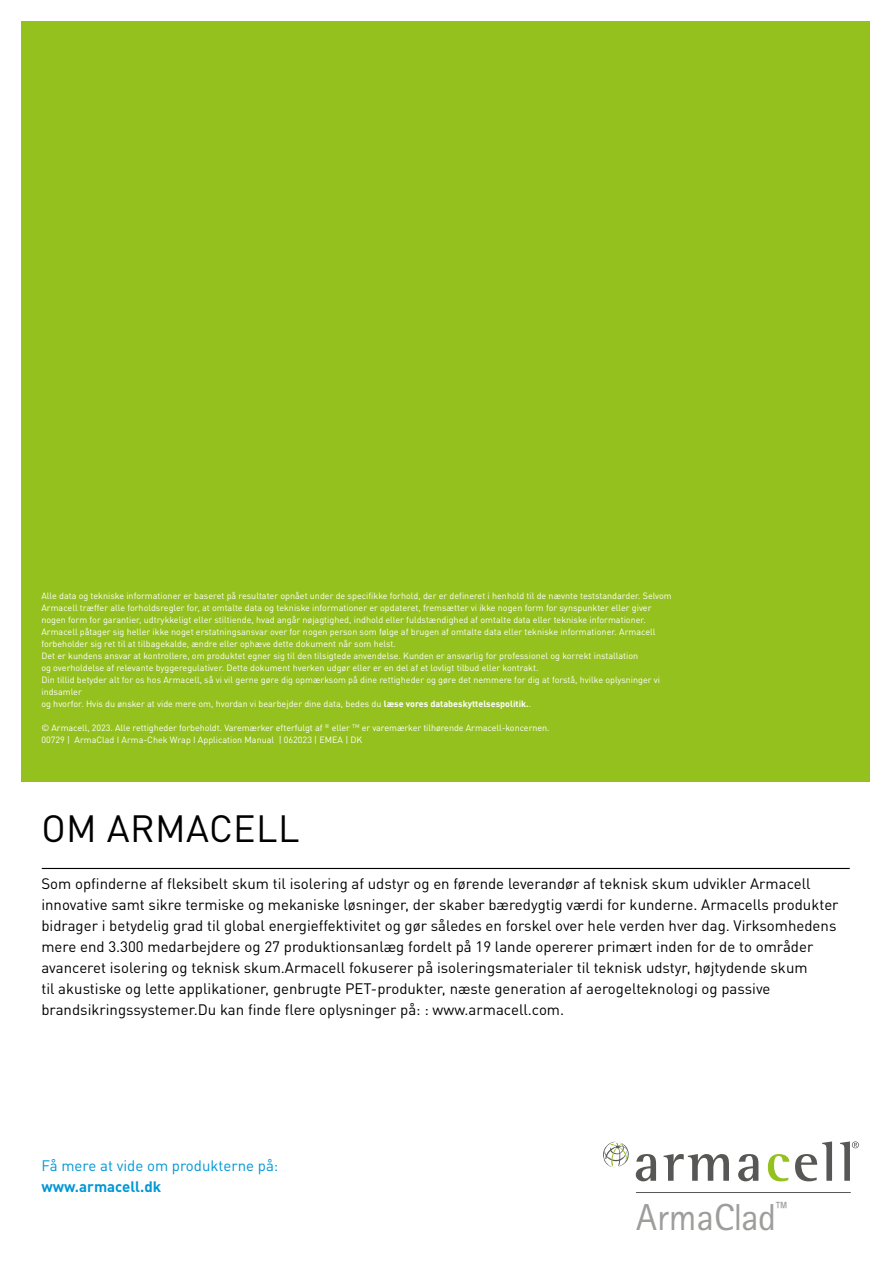
<style>
.page{position:relative;width:893px;height:1263px;background:#fff}
.page>*{position:absolute;margin:0;border:0;box-sizing:border-box;transform-origin:0 0}
.t1{font:37.65px "Rotis Sans Serif Pro";color:#9d9d9c}
.t2{font:37.5px "DIN Pro";letter-spacing:.01em;color:#000}
.t3{font:15px/21px "DIN Pro";color:#000}
.t4{font:15px "DIN Pro";color:#0097d7}
.t5{font:700 15px "DIN Pro";color:#0097d7}
.t6{font:9px/12px "DIN Pro";color:#fff}
.s1{font-weight:700}
</style>
<div class="page">
<div style="left:21px;top:21px;width:849px;height:761px;background:#95c11f"></div>
<svg style="left:636px;top:1154px;width:20px;height:27px"></svg>
<svg style="left:664px;top:1154px;width:65px;height:27px"></svg>
<svg style="left:738px;top:1154px;width:20px;height:27px"></svg>
<svg style="left:768px;top:1154px;width:21px;height:27px"></svg>
<svg style="left:795px;top:1141px;width:37px;height:40px"></svg>
<svg style="left:840px;top:1141px;width:19px;height:40px"></svg>
<svg style="left:603px;top:1141px;width:26px;height:27px"></svg>
<hr style="left:636px;top:1192px;width:215px;height:1px;background:#575756">
<hr style="left:42px;top:868px;width:808px;height:1px;background:#000">
<p class="t6" style="left:41px;top:589px;width:632px">Alle data og tekniske informationer er baseret på resultater opnået under de specifikke forhold, der er defineret i henhold til de nævnte teststandarder. Selvom Armacell træffer alle forholdsregler for, at omtalte data og tekniske informationer er opdateret, fremsætter vi ikke nogen form for synspunkter eller giver nogen form for garantier, udtrykkeligt eller stiltiende, hvad angår nøjagtighed, indhold eller fuldstændighed af omtalte data eller tekniske informationer.<br>Armacell påtager sig heller ikke noget erstatningsansvar over for nogen person som følge af brugen af omtalte data eller tekniske informationer. Armacell forbeholder sig ret til at tilbagekalde, ændre eller ophæve dette dokument når som helst.<br>Det er kundens ansvar at kontrollere, om produktet egner sig til den tilsigtede anvendelse. Kunden er ansvarlig for professionel og korrekt installation<br>og overholdelse af relevante byggeregulativer. Dette dokument hverken udgør eller er en del af et lovligt tilbud eller kontrakt.<br>Din tillid betyder alt for os hos Armacell, så vi vil gerne gøre dig opmærksom på dine rettigheder og gøre det nemmere for dig at forstå, hvilke oplysninger vi indsamler<br>og hvorfor. Hvis du ønsker at vide mere om, hvordan vi bearbejder dine data, bedes du <span class="s1">læse vores databeskyttelsespolitik.</span>.</p>
<p class="t6" style="left:41px;top:721px;width:510px">© Armacell, 2023. Alle rettigheder forbeholdt. Varemærker efterfulgt af <sup>®</sup> eller <sup>TM</sup> er varemærker tilhørende Armacell-koncernen.<br>00729 | ArmaClad I Arma-Chek Wrap I Application Manual | 062023 | EMEA | DK</p>
<h2 class="t2" style="left:41px;top:799px;width:260px">OM ARMACELL</h2>
<p class="t3" style="left:41px;top:871px;width:799px">Som opfinderne af fleksibelt skum til isolering af udstyr og en førende leverandør af teknisk skum udvikler Armacell innovative samt sikre termiske og mekaniske løsninger, der skaber bæredygtig værdi for kunderne. Armacells produkter bidrager i betydelig grad til global energieffektivitet og gør således en forskel over hele verden hver dag. Virksomhedens mere end 3.300 medarbejdere og 27 produktionsanlæg fordelt på 19 lande opererer primært inden for de to områder avanceret isolering og teknisk skum.Armacell fokuserer på isoleringsmaterialer til teknisk udstyr, højtydende skum<br>til akustiske og lette applikationer, genbrugte PET-produkter, næste generation af aerogelteknologi og passive brandsikringssystemer.Du kan finde flere oplysninger på: : www.armacell.com.</p>
<h3 class="t4" style="left:41px;top:1154px;width:238px">Få mere at vide om produkterne på:</h3>
<h3 class="t5" style="left:41px;top:1174px;width:121px">www.armacell.dk</h3>
<h1 class="t1" style="left:636px;top:1195px;width:154px">ArmaClad<sup>™</sup></h1>
</div>
